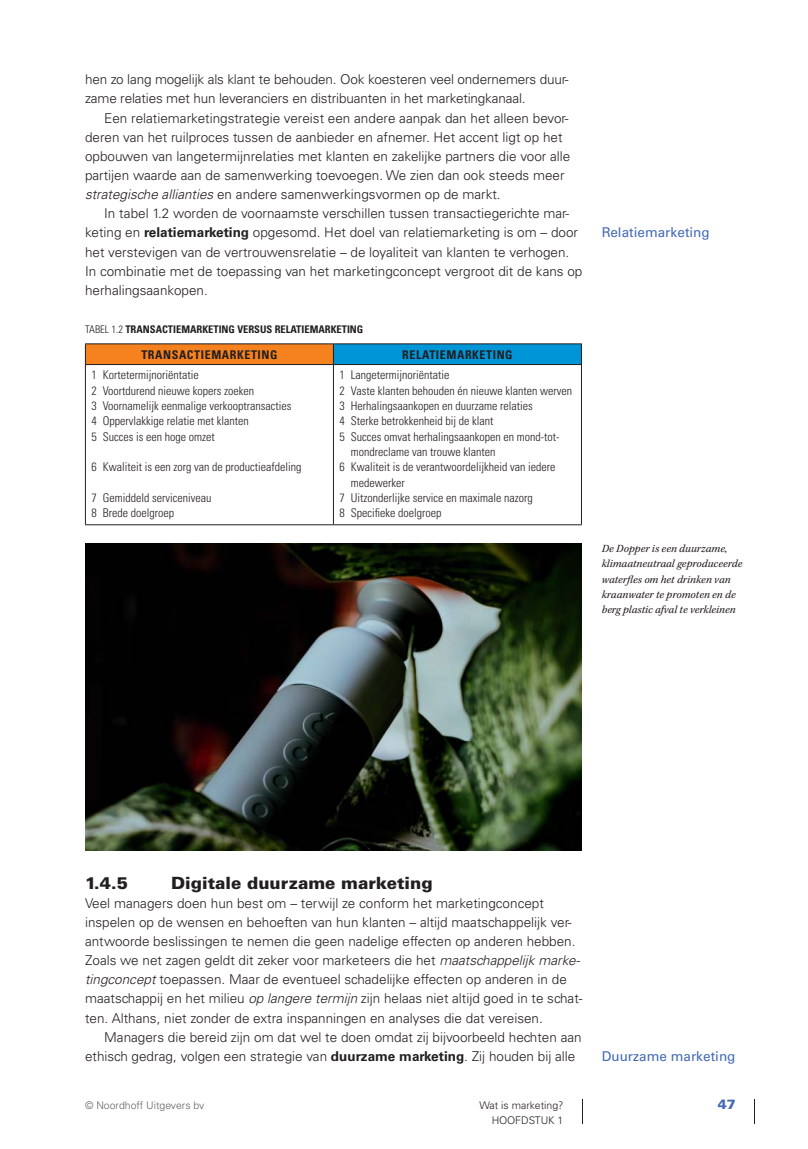
<style>
.page{position:relative;width:808px;height:1149px;background:#fff}
.page>*{position:absolute;margin:0;border:0;box-sizing:border-box;transform-origin:0 0}
.t1{font:900 16.8px "Univers LT Std";color:#231f20}
.t2{font:300 13.5px/19.2px "Univers LT Std";color:#231f20}
.t3{font:13.5px "Univers LT Std";color:#426ab3}
.t4{font:900 13.5px "Univers LT Std";color:#426ab3}
.t5{font:300 condensed 12px/15.3px "Univers LT Std";color:#231f20}
.t6{font:700 condensed 12px "Univers LT Std";letter-spacing:.05em;color:#231f20}
.t7{font:italic 11.25px/15.3px "Kepler Std";color:#231f20}
.t8{font:700 condensed 10.5px "Univers LT Std";color:#231f20}
.t9{font:300 10.5px/15.3px "Univers LT Std";color:#231f20;text-align:right}
.t10{font:300 10.5px "Univers LT Std";color:#636466}
.s1{font-style:italic}
.s2{font-weight:700}
.s3{font-weight:300}
</style>
<div class="page">
<svg style="left:582px;top:1099px;width:1px;height:24px"></svg>
<svg style="left:754px;top:1099px;width:1px;height:24px"></svg>
<div style="left:85px;top:344px;width:248px;height:20px;background:#f5821f"></div>
<div style="left:333px;top:344px;width:248px;height:20px;background:#0095d7"></div>
<hr style="left:85px;top:343px;width:248px;height:1px;background:#231f20">
<svg style="left:85px;top:344px;width:1px;height:20px"></svg>
<hr style="left:333px;top:343px;width:249px;height:1px;background:#231f20">
<svg style="left:333px;top:344px;width:1px;height:20px"></svg>
<svg style="left:581px;top:344px;width:1px;height:20px"></svg>
<hr style="left:85px;top:364px;width:248px;height:1px;background:#231f20">
<hr style="left:85px;top:365px;width:1px;height:159px;background:#231f20">
<hr style="left:333px;top:364px;width:249px;height:1px;background:#231f20">
<hr style="left:333px;top:365px;width:1px;height:159px;background:#231f20">
<hr style="left:581px;top:365px;width:1px;height:159px;background:#231f20">
<hr style="left:85px;top:524px;width:497px;height:1px;background:#231f20">
<img style="left:85px;top:543px;width:497px;height:307px">
<p class="t2" style="left:85px;top:71px;width:485px">hen zo lang mogelijk als klant te behouden. Ook koesteren veel ondernemers duur&shy;zame relaties met hun leveranciers en distribuanten in het marketingkanaal.</p>
<p class="t2" style="left:85px;top:109px;width:487px;text-indent:19px">Een relatiemarketingstrategie vereist een andere aanpak dan het alleen bevor&shy;deren van het ruilproces tussen de aanbieder en afnemer. Het accent ligt op het opbouwen van langetermijnrelaties met klanten en zakelijke partners die voor alle partijen waarde aan de samenwerking toevoegen. We zien dan ook steeds meer <span class="s1">strategische allianties</span> en andere samenwerkingsvormen op de markt.</p>
<p class="t2" style="left:85px;top:204px;width:499px;text-indent:19px">In tabel 1.2 worden de voornaamste verschillen tussen transactiegerichte mar&shy;keting en <span class="s2">relatiemarketing</span> opgesomd. Het doel van relatiemarketing is om – door het verstevigen van de vertrouwensrelatie – de loyaliteit van klanten te verhogen.<br>In combinatie met de toepassing van het marketingconcept vergroot dit de kans op herhalingsaankopen.</p>
<p class="t8" style="left:85px;top:325px;width:280px"><span class="s3">TABEL 1.2</span> TRANSACTIEMARKETING VERSUS RELATIEMARKETING</p>
<p class="t6" style="left:141px;top:349px;width:138px">TRANSACTIEMARKETING</p>
<p class="t6" style="left:402px;top:349px;width:112px">RELATIEMARKETING</p>
<p class="t5" style="left:91px;top:368px;width:202px">1 Kortetermijnoriëntatie<br>2 Voortdurend nieuwe kopers zoeken<br>3 Voornamelijk eenmalige verkooptransacties 4 Oppervlakkige relatie met klanten<br>5 Succes is een hoge omzet</p>
<p class="t5" style="left:91px;top:460px;width:211px">6 Kwaliteit is een zorg van de productieafdeling</p>
<p class="t5" style="left:91px;top:490px;width:121px">7 Gemiddeld serviceniveau<br>8 Brede doelgroep</p>
<p class="t5" style="left:339px;top:368px;width:111px">1 Langetermijnoriëntatie</p>
<p class="t5" style="left:339px;top:383px;width:234px">2 Vaste klanten behouden én nieuwe klanten werven</p>
<p class="t5" style="left:339px;top:398px;width:195px">3 Herhalingsaankopen en duurzame relaties</p>
<p class="t5" style="left:339px;top:414px;width:155px">4 Sterke betrokkenheid bij de klant</p>
<p class="t5" style="left:339px;top:429px;width:221px">5 Succes omvat herhalingsaankopen en mond-tot-</p>
<p class="t5" style="left:351px;top:444px;width:146px">mondreclame van trouwe klanten</p>
<p class="t5" style="left:339px;top:460px;width:217px">6 Kwaliteit is de verantwoordelijkheid van iedere</p>
<p class="t5" style="left:351px;top:475px;width:55px">medewerker</p>
<p class="t5" style="left:339px;top:490px;width:195px">7 Uitzonderlijke service en maximale nazorg</p>
<p class="t5" style="left:339px;top:506px;width:103px">8 Specifieke doelgroep</p>
<p class="t3" style="left:602px;top:227px;width:110px">Relatiemarketing</p>
<p class="t7" style="left:602px;top:541px;width:142px">De Dopper is een duurzame, klimaatneutraal geproduceerde waterfles om het drinken van kraanwater te promoten en de berg plastic afval te verkleinen</p>
<p class="t1" style="left:85px;top:875px;width:44px">1.4.5</p>
<p class="t1" style="left:171px;top:875px;width:263px">Digitale duurzame marketing</p>
<p class="t2" style="left:85px;top:893px;width:499px">Veel managers doen hun best om – terwijl ze conform het marketingconcept inspelen op de wensen en behoeften van hun klanten – altijd maatschappelijk ver&shy;antwoorde beslissingen te nemen die geen nadelige effecten op anderen hebben.<br>Zoals we net zagen geldt dit zeker voor marketeers die het <span class="s1">maatschappelijk marke&shy;tingconcept</span> toepassen. Maar de eventueel schadelijke effecten op anderen in de maatschappij en het milieu <span class="s1">op langere termijn</span> zijn helaas niet altijd goed in te schat&shy;ten. Althans, niet zonder de extra inspanningen en analyses die dat vereisen.</p>
<p class="t2" style="left:85px;top:1027px;width:498px;text-indent:19px">Managers die bereid zijn om dat wel te doen omdat zij bijvoorbeeld hechten aan ethisch gedrag, volgen een strategie van <span class="s2">duurzame marketing</span>. Zij houden bij alle</p>
<p class="t3" style="left:602px;top:1050px;width:135px">Duurzame marketing</p>
<p class="t10" style="left:85px;top:1100px;width:121px">© Noordhoff Uitgevers bv</p>
<p class="t4" style="left:718px;top:1097px;width:20px">47</p>
<p class="t9" style="left:479px;top:1097px;width:85px">Wat is marketing?<br>HOOFDSTUK 1</p>
</div>
